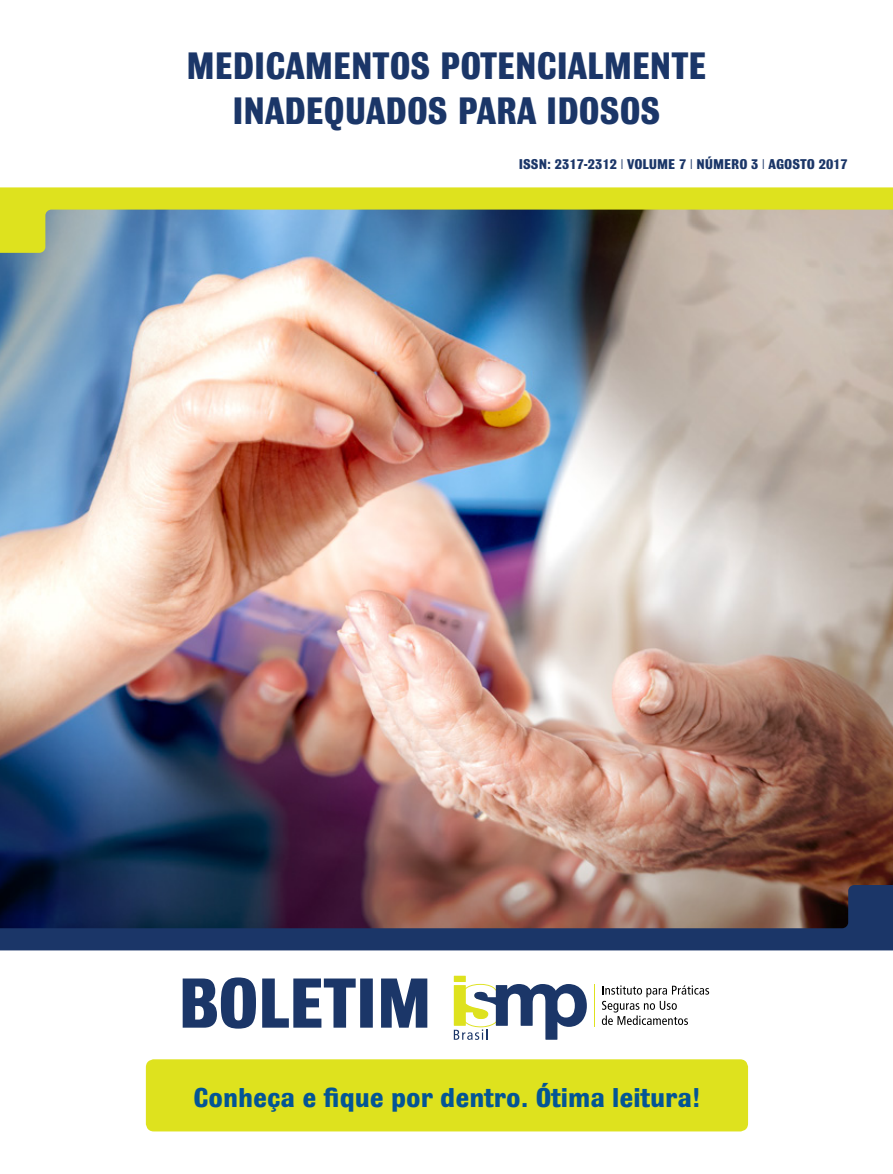
<style>
.page{position:relative;width:893px;height:1174px;background:#fff}
.page>*{position:absolute;margin:0;border:0;box-sizing:border-box;transform-origin:0 0}
.t1{font:700 40.5px/45px "Bulldog";color:#1b3668;text-align:center;scale:.95 1}
.t2{font:700 28.8px "Bulldog";color:#035595}
.t3{font:700 15px "Bulldog";color:#1b3668}
</style>
<div class="page">
<img style="left:0;top:253px;width:893px;height:632px">
<div style="left:146px;top:1059px;width:602px;height:72px;background:#dee21e;border-radius:8px"></div>
<svg style="left:454px;top:975px;width:133px;height:64px"></svg>
<svg style="left:602px;top:985px;width:107px;height:40px"></svg>
<hr style="left:594px;top:984px;width:1px;height:42px;background:#dee21e">
<svg style="left:183px;top:977px;width:244px;height:51px"></svg>
<svg style="left:0;top:885px;width:893px;height:65px;background:#454259"></svg>
<svg style="left:0;top:187px;width:893px;height:66px;background:#9cac72"></svg>
<p class="t1" style="left:187px;top:43px;width:549px">MEDICAMENTOS POTENCIALMENTE<br>INADEQUADOS PARA IDOSOS</p>
<p class="t3" style="left:519px;top:157px;width:330px">ISSN: 2317-2312 | VOLUME 7 | NÚMERO 3 | AGOSTO 2017</p>
<p class="t2" style="left:193px;top:1083px;width:508px">Conheça e fique por dentro. Ótima leitura!</p>
</div>
